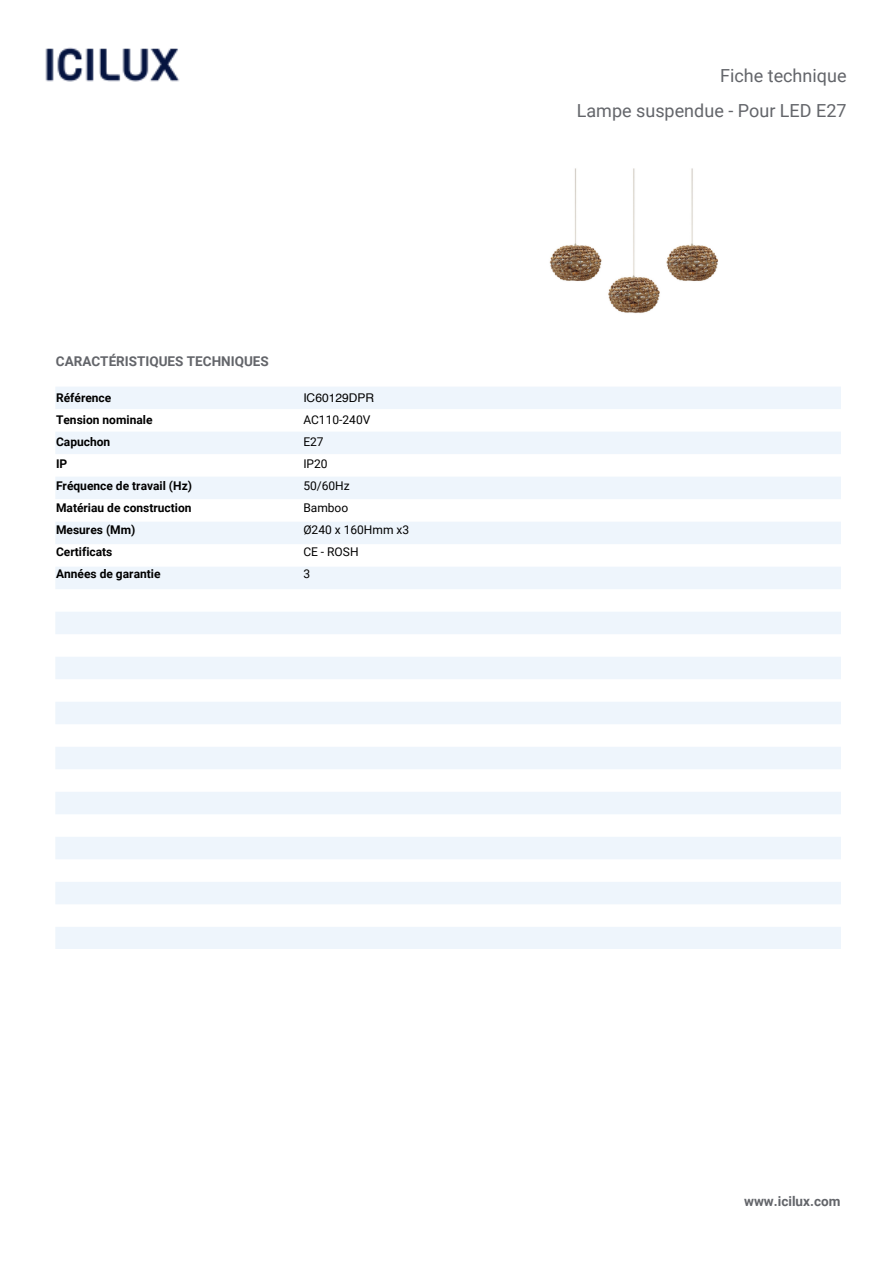
<style>
.page{position:relative;width:894px;height:1264px;background:#fff}
.page>*{position:absolute;margin:0;border:0;box-sizing:border-box;transform-origin:0 0}
.t1{font:18px/35px "Roboto";color:#63656a;text-align:right}
.t2{font:700 13.5px "Roboto";color:#63656a}
.t3{font:700 12px/22px "Roboto";color:#000}
.t4{font:12px "Roboto";color:#000}
.t5{font:12px "Helvetica";color:#000}
</style>
<div class="page">
<svg style="left:55px;top:387px;width:785px;height:561px;fill:#eef5fc"></svg>
<img style="left:45px;top:47px;width:135px;height:35px">
<img style="left:549px;top:168px;width:168px;height:145px">
<h2 class="t2" style="left:56px;top:353px;width:214px">CARACTÉRISTIQUES TECHNIQUES</h2>
<h4 class="t3" style="left:56px;top:387px;width:137px">Référence<br>Tension nominale<br>Capuchon<br>IP<br>Fréquence de travail (Hz)<br>Matériau de construction<br>Mesures (Mm)<br>Certificats<br>Années de garantie</h4>
<h4 class="t5" style="left:303px;top:393px;width:72px">IC60129DPR</h4>
<p class="t4" style="left:303px;top:413px;width:69px">AC110-240V</p>
<p class="t4" style="left:303px;top:435px;width:22px">E27</p>
<p class="t4" style="left:303px;top:457px;width:26px">IP20</p>
<p class="t4" style="left:303px;top:479px;width:48px">50/60Hz</p>
<p class="t4" style="left:303px;top:501px;width:46px">Bamboo</p>
<p class="t4" style="left:303px;top:523px;width:107px">Ø240 x 160Hmm x3</p>
<p class="t4" style="left:303px;top:545px;width:57px">CE - ROSH</p>
<p class="t4" style="left:303px;top:567px;width:8px">3</p>
<h1 class="t1" style="left:576px;top:59px;width:271px">Fiche technique<br>Lampe suspendue - Pour LED E27</h1>
<h3 class="t2" style="left:744px;top:1193px;width:98px">www.icilux.com</h3>
</div>
